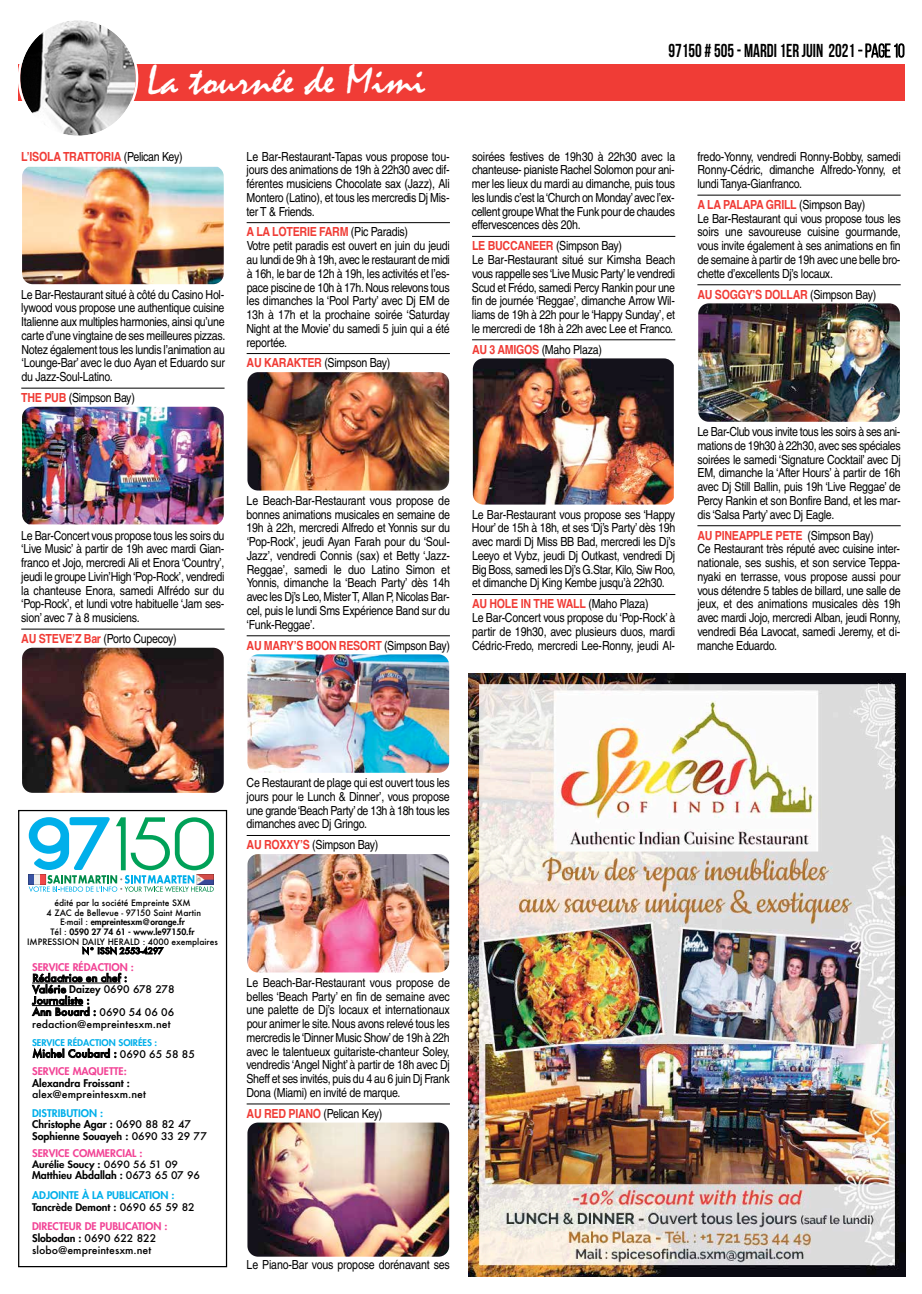
<style>
.page{position:relative;width:922px;height:1294px;background:#fff}
.page>*{position:absolute;margin:0;border:0;box-sizing:border-box;transform-origin:0 0}
.t1{font:42.25px "Mistral";color:#fff;scale:1.07 1}
.t2{font:700 18.75px "Bebas Neue";color:#000;scale:.9 1}
.t3{font:12.5px/13.8px "Helvetica";letter-spacing:-.025em;color:#000;text-align:justify;scale:.85 1}
.t4{font:700 12.5px "Helvetica";letter-spacing:-.025em;color:#f03c36;scale:.85 1}
.t5{font:500 10.25px/11.5px "Futura";color:#000}
.t6{font:800 10.25px/19.9px "Futura";color:#f24496}
.t7{font:800 10.25px/11.2px "Futura";color:#000}
.t8{font:800 10.25px/19.9px "Futura";color:#00afea}
.t9{font:800 9.88px "Futura";color:#000;scale:1.08 1}
.t10{font:800 9px "Futura";color:#00afea}
.t11{font:500 8.62px/9.6px "Futura";color:#000;text-align:center}
.s1{font-weight:400}
.s2{font-weight:400;color:#000}
.s3{font-weight:700;color:#f03c36}
.s4{font-weight:800}
.s5{color:#00afea}
.s6{font-weight:500}
.s7{color:#000}
.s8{font-weight:500;color:#000}
</style>
<div class="page">
<hr style="left:21px;top:388px;width:203px;height:1px;background:#000">
<hr style="left:21px;top:628px;width:203px;height:1px;background:#000">
<hr style="left:246px;top:222px;width:204px;height:1px;background:#000">
<hr style="left:246px;top:353px;width:204px;height:1px;background:#000">
<hr style="left:246px;top:635px;width:204px;height:1px;background:#000">
<hr style="left:246px;top:835px;width:204px;height:1px;background:#000">
<hr style="left:246px;top:1103px;width:204px;height:1px;background:#000">
<hr style="left:472px;top:236px;width:203px;height:1px;background:#000">
<hr style="left:472px;top:339px;width:203px;height:1px;background:#000">
<hr style="left:472px;top:594px;width:203px;height:1px;background:#000">
<hr style="left:697px;top:195px;width:203px;height:1px;background:#000">
<hr style="left:697px;top:284px;width:203px;height:1px;background:#000">
<hr style="left:697px;top:525px;width:203px;height:1px;background:#000">
<img style="left:22px;top:167px;width:202px;height:117px">
<img style="left:247px;top:372px;width:202px;height:118px">
<img style="left:247px;top:854px;width:202px;height:118px">
<img style="left:247px;top:1122px;width:202px;height:134px">
<img style="left:472px;top:358px;width:201px;height:146px">
<img style="left:22px;top:647px;width:202px;height:145px">
<img style="left:22px;top:407px;width:202px;height:117px">
<img style="left:247px;top:654px;width:202px;height:118px">
<img style="left:698px;top:303px;width:201px;height:119px">
<div style="left:18px;top:64px;width:886px;height:36px;background:#f03c36"></div>
<svg style="left:18px;top:20px;width:120px;height:116px"></svg>
<svg style="left:858px;top:43px;width:46px;height:15px"></svg>
<img style="left:468px;top:673px;width:437px;height:603px">
<svg style="left:29px;top:817px;width:185px;height:75px"></svg>
<svg style="left:32px;top:972px;width:95px;height:43px"></svg>
<svg style="left:33px;top:1048px;width:83px;height:10px"></svg>
<svg style="left:83px;top:946px;width:81px;height:9px"></svg>
<div style="left:18px;top:810px;width:209px;height:457px;border:1px solid #000"></div>
<h1 class="t1" style="left:147px;top:57px;width:262px">La tournée de Mimi</h1>
<h2 class="t2" style="left:668px;top:41px;width:264px">97150 # 505- MARDI 1ER JUIN 2021 <span class="s1">- page 10</span></h2>
<p class="t4" style="left:21px;top:146px;width:191px">L’ISOLA TRATTORIA <span class="s2">(Pelican Key)</span></p>
<p class="t3" style="left:21px;top:287px;width:242px">Le Bar-Restaurant situé à côté du Casino Hol&shy;lywood vous propose une authentique cuisine Italienne aux multiples harmonies, ainsi qu’une carte d’une vingtaine de ses meilleures pizzas.<br>Notez également tous les lundis l’animation au ‘Lounge-Bar’ avec le duo Ayan et Eduardo sur du Jazz-Soul-Latino.</p>
<p class="t3" style="left:21px;top:390px;width:135px"><span class="s3">THE PUB</span> (Simpson Bay)</p>
<p class="t3" style="left:246px;top:149px;width:240px">Le Bar-Restaurant-Tapas vous propose tou&shy;jours des animations de 19h à 22h30 avec dif&shy;férentes musiciens Chocolate sax (Jazz), Ali Montero (Latino), et tous les mercredis Dj Mis&shy;ter T &amp; Friends.</p>
<p class="t3" style="left:246px;top:225px;width:241px;text-align:left"><span class="s3">A LA LOTERIE FARM</span> (Pic Paradis)<br>Votre petit paradis est ouvert en juin du jeudi au lundi de 9h à 19h, avec le restaurant de midi à 16h, le bar de 12h à 19h, les activités et l’es&shy;pace piscine de 10h à 17h.Nous relevons tous les dimanches la ‘Pool Party’ avec Dj EM de 13h à 17h et la prochaine soirée ‘Saturday Night at the Movie’ du samedi 5 juin qui a été reportée.</p>
<p class="t3" style="left:246px;top:356px;width:171px"><span class="s3">AU KARAKTER</span> (Simpson Bay)</p>
<p class="t3" style="left:21px;top:528px;width:241px">Le Bar-Concert vous propose tous les soirs du ‘Live Music’ à partir de 19h avec mardi Gian&shy;franco et Jojo, mercredi Ali et Enora ‘Country’, jeudi le groupe Livin’High‘Pop-Rock’, vendredi la chanteuse Enora, samedi Alfrédo sur du ‘Pop-Rock’, et lundi votre habituelle ‘Jam ses&shy;sion’ avec 7 à 8 musiciens.</p>
<p class="t3" style="left:21px;top:631px;width:184px"><span class="s3">AU STEVE’Z Bar</span> (Porto Cupecoy)</p>
<p class="t3" style="left:246px;top:493px;width:241px">Le Beach-Bar-Restaurant vous propose de bonnes animations musicales en semaine de 19h à 22h, mercredi Alfredo et Yonnis sur du ‘Pop-Rock’, jeudi Ayan Farah pour du ‘Soul-Jazz’, vendredi Connis (sax) et Betty ‘Jazz-Reggae’, samedi le duo Latino Simon et Yonnis, dimanche la ‘Beach Party’ dès 14h avec les Dj’s Leo, Mister T, Allan P, Nicolas Bar&shy;cel, puis le lundi Sms Expérience Band sur du ‘Funk-Reggae’.</p>
<p class="t4" style="left:246px;top:635px;width:240px">AU MARY’S BOON RESORT <span class="s2">(Simpson Bay)</span></p>
<p class="t3" style="left:471px;top:149px;width:241px">soirées festives de 19h30 à 22h30 avec la chanteuse- pianiste Rachel Solomon pour ani&shy;mer les lieux du mardi au dimanche, puis tous les lundis c’est la‘Church on Monday’avec l’ex&shy;cellent groupe What the Funk pour de chaudes effervescences dès 20h.</p>
<p class="t3" style="left:472px;top:239px;width:241px;text-align:left"><span class="s3">LE BUCCANEER</span> (Simpson Bay)<br>Le Bar-Restaurant situé sur Kimsha Beach vous rappelle ses‘Live Music Party’ le vendredi Scud et Frédo, samedi Percy Rankin pour une fin de journée ‘Reggae’, dimanche Arrow Wil&shy;liams de 19h à 22h pour le ‘Happy Sunday’, et le mercredi de 18h à 22h avec Lee et Franco.</p>
<p class="t3" style="left:472px;top:342px;width:154px"><span class="s3">AU 3 AMIGOS</span> (Maho Plaza)</p>
<p class="t3" style="left:697px;top:149px;width:240px">fredo-Yonny, vendredi Ronny-Bobby, samedi Ronny-Cédric, dimanche Alfredo-Yonny, et lundi Tanya-Gianfranco.</p>
<p class="t3" style="left:697px;top:198px;width:241px;text-align:left"><span class="s3">A LA PALAPA GRILL</span> (Simpson Bay)<br>Le Bar-Restaurant qui vous propose tous les soirs une savoureuse cuisine gourmande, vous invite également à ses animations en fin de semaine à partir de 19h avec une belle bro&shy;chette d’excellents Dj’s locaux.</p>
<p class="t4" style="left:697px;top:284px;width:212px">AU SOGGY’S DOLLAR <span class="s2">(Simpson Bay)</span></p>
<p class="t3" style="left:472px;top:507px;width:241px">Le Bar-Restaurant vous propose ses ‘Happy Hour’ de 15h à 18h, et ses ‘Dj’s Party’ dès 19h avec mardi Dj Miss BB Bad, mercredi les Dj’s Leeyo et Vybz, jeudi Dj Outkast, vendredi Dj Big Boss, samedi les Dj’s G.Star, Kilo, Siw Roo, et dimanche Dj King Kembe jusqu’à 22h30.</p>
<p class="t3" style="left:472px;top:597px;width:240px;text-align:left"><span class="s3">AU HOLE IN THE WALL</span> (Maho Plaza)<br>Le Bar-Concert vous propose du ‘Pop-Rock’ à partir de 19h30, avec plusieurs duos, mardi Cédric-Fredo, mercredi Lee-Ronny, jeudi Al-</p>
<p class="t3" style="left:697px;top:425px;width:241px">Le Bar-Club vous invite tous les soirs à ses ani&shy;mations de 19h30 à 22h30, avec ses spéciales soirées le samedi ‘Signature Cocktail’ avec Dj EM, dimanche la ‘After Hours’ à partir de 16h avec Dj Still Ballin, puis 19h ‘Live Reggae’ de Percy Rankin et son Bonfire Band, et les mar&shy;dis ‘Salsa Party’ avec Dj Eagle.</p>
<p class="t3" style="left:697px;top:528px;width:241px;text-align:left"><span class="s3">AU PINEAPPLE PETE</span> (Simpson Bay)<br>Ce Restaurant très réputé avec cuisine inter&shy;nationale, ses sushis, et son service Teppa&shy;nyaki en terrasse, vous propose aussi pour vous détendre 5 tables de billard, une salle de jeux, et des animations musicales dès 19h avec mardi Jojo, mercredi Alban, jeudi Ronny, vendredi Béa Lavocat, samedi Jeremy, et di&shy;manche Eduardo.</p>
<p class="t11" style="left:27px;top:897px;width:192px">édité par la société Empreinte SXM<br>4 ZAC de Bellevue - 97150 Saint Martin<br>E-mail : <span class="s4">empreintesxm@orange.fr<br></span>Tél : <span class="s4">0590 27 74 61 - www.le97150.fr </span>IMPRESSION DAILY HERALD : 4000 exemplaires N° ISSN 2553-4297</p>
<p class="t6" style="left:32px;top:956px;width:103px">SERVICE RÉDACTION :</p>
<p class="t5" style="left:32px;top:972px;width:144px">Rédactrice en chef :<br>Valérie <span class="s4">Daizey</span> 0690 678 278<br>Journaliste :<br>Ann Bouard : 0690 54 06 06 redaction@empreintesxm.net</p>
<p class="t10" style="left:32px;top:1037px;width:127px">SERVICE RÉDACTION SOIRÉES :</p>
<p class="t5" style="left:32px;top:1047px;width:164px">Michel Coubard : 0690 65 58 85</p>
<p class="t6" style="left:32px;top:1061px;width:96px">SERVICE MAQUETTE:</p>
<p class="t7" style="left:32px;top:1077px;width:99px">Alexandra Froissant :</p>
<p class="t5" style="left:32px;top:1088px;width:115px">alex@empreintesxm.net</p>
<p class="t7" style="left:32px;top:1107px;width:176px"><span class="s5">DISTRIBUTION :<br></span>Christophe Agar : <span class="s6">0690 88 82 47<br></span>Sophienne Souayeh : <span class="s6">0690 33 29 77</span></p>
<p class="t6" style="left:32px;top:1143px;width:112px">SERVICE COMMERCIAL :</p>
<p class="t9" style="left:32px;top:1158px;width:137px">Aurélie Soucy : <span class="s6">0690 56 51 09</span></p>
<p class="t8" style="left:32px;top:1165px;width:169px"><span class="s7">Matthieu Abdallah :</span> <span class="s8">0673 65 07 96<br></span>ADJOINTE À LA PUBLICATION :</p>
<p class="t6" style="left:32px;top:1196px;width:164px"><span class="s7">Tancrède Demont :</span> <span class="s8">0690 65 59 82<br></span>DIRECTEUR DE PUBLICATION :</p>
<p class="t5" style="left:32px;top:1232px;width:126px;line-height:12px"><span class="s4">Slobodan :</span> 0690 622 822 slobo@empreintesxm.net</p>
<p class="t3" style="left:246px;top:775px;width:241px">Ce Restaurant de plage qui est ouvert tous les jours pour le Lunch &amp; Dinner’, vous propose une grande‘Beach Party’de 13h à 18h tous les dimanches avec Dj Gringo.</p>
<p class="t3" style="left:246px;top:838px;width:156px"><span class="s3">AU ROXXY’S</span> (Simpson Bay)</p>
<p class="t3" style="left:246px;top:975px;width:241px">Le Beach-Bar-Restaurant vous propose de belles ‘Beach Party’ en fin de semaine avec une palette de Dj’s locaux et internationaux pour animer le site.Nous avons relevé tous les mercredis le‘Dinner Music Show’de 19h à 22h avec le talentueux guitariste-chanteur Soley, vendredis ‘Angel Night’ à partir de 18h avec Dj Sheff et ses invités, puis du 4 au 6 juin Dj Frank Dona (Miami) en invité de marque.</p>
<p class="t3" style="left:246px;top:1106px;width:161px"><span class="s3">AU RED PIANO</span> (Pelican Key)</p>
<p class="t3" style="left:246px;top:1257px;width:240px">Le Piano-Bar vous propose dorénavant ses</p>
</div>
